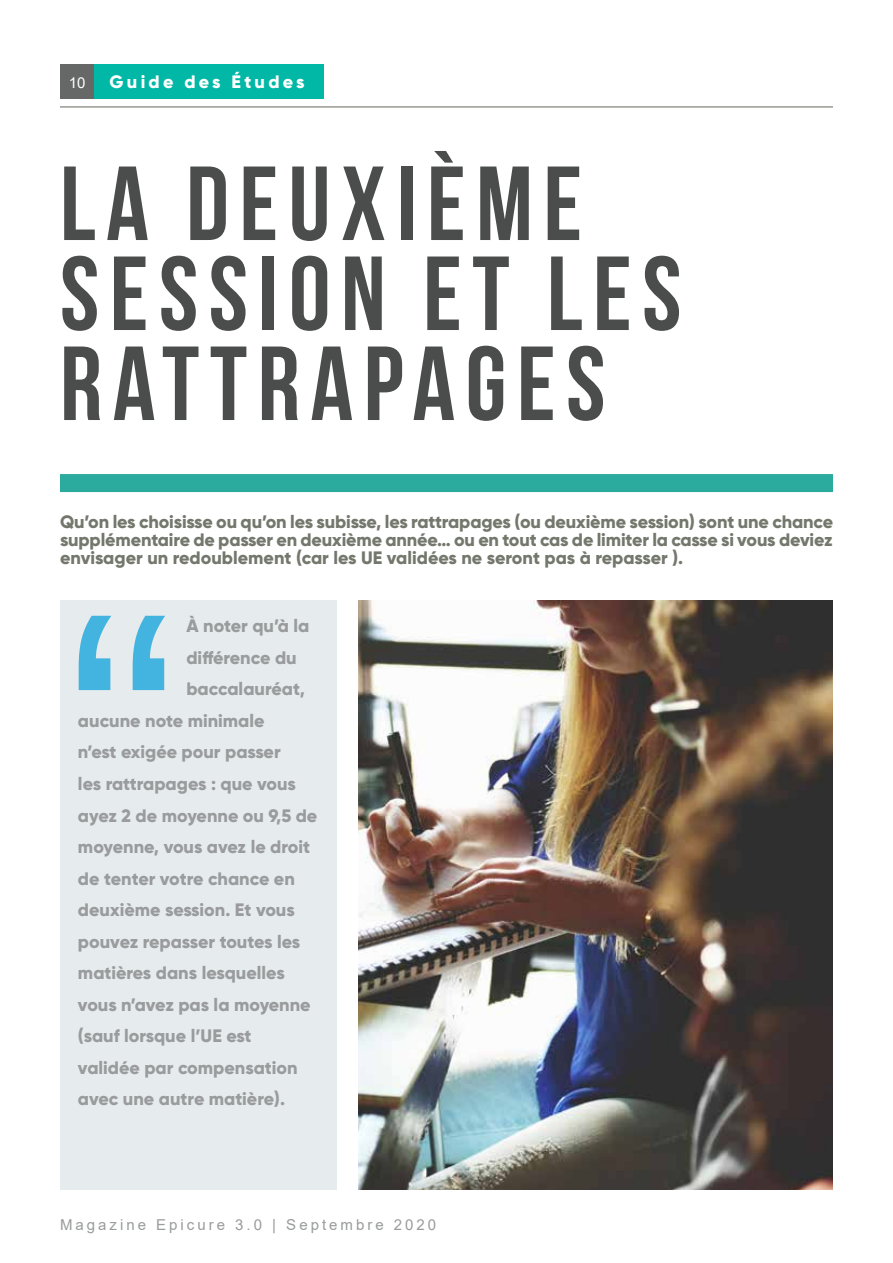
<style>
.page{position:relative;width:893px;height:1263px;background:#fff}
.page>*{position:absolute;margin:0;border:0;box-sizing:border-box;transform-origin:0 0}
.t1{font:105px/90px "Bebas Neue";letter-spacing:.1em;color:#4b4d4d}
.t2{font:800 18px "Gilroy";color:#999b9c}
.t3{font:800 18px/18px "Gilroy";color:#73776c;text-align:justify}
.t4{font:800 18px "Gilroy";letter-spacing:.18em;color:#fff}
.t5{font:15px "Arial";letter-spacing:.2em;color:#999b9c}
.t6{font:15px "Arial";color:#fff}
</style>
<div class="page">
<div style="left:60px;top:64px;width:34px;height:34px;background:#666767"></div>
<div style="left:94px;top:64px;width:230px;height:34px;background:#00b8a5"></div>
<hr style="left:60px;top:106px;width:773px;height:1px;background:#73776c">
<img style="left:359px;top:600px;width:474px;height:589px">
<div style="left:60px;top:600px;width:276px;height:589px;background:#e6ebee"></div>
<svg style="left:79px;top:616px;width:86px;height:74px"></svg>
<div style="left:60px;top:474px;width:773px;height:18px;background:#2baa9e"></div>
<p class="t6" style="left:69px;top:72px;width:18px">10</p>
<p class="t4" style="left:110px;top:71px;width:197px">Guide des Études</p>
<h1 class="t1" style="left:60px;top:157px;width:623px">LA DEUXIÈME<br>SESSION ET LES<br>RATTRAPAGES</h1>
<p class="t3" style="left:60px;top:513px;width:775px">Qu’on les choisisse ou qu’on les subisse, les rattrapages (ou deuxième session) sont une chance supplémentaire de passer en deuxième année… ou en tout cas de limiter la casse si vous deviez envisager un redoublement (car les UE validées ne seront pas à repasser ).</p>
<p class="t2" style="left:186px;top:615px;width:124px">À noter qu’à la</p>
<p class="t2" style="left:186px;top:646px;width:112px">différence du</p>
<p class="t2" style="left:186px;top:678px;width:120px">baccalauréat,</p>
<p class="t2" style="left:78px;top:709px;width:188px">aucune note minimale</p>
<p class="t2" style="left:78px;top:741px;width:204px">n’est exigée pour passer</p>
<p class="t2" style="left:78px;top:772px;width:220px">les rattrapages : que vous</p>
<p class="t2" style="left:78px;top:804px;width:241px">ayez 2 de moyenne ou 9,5 de</p>
<p class="t2" style="left:78px;top:835px;width:234px">moyenne, vous avez le droit</p>
<p class="t2" style="left:78px;top:867px;width:218px">de tenter votre chance en</p>
<p class="t2" style="left:78px;top:898px;width:218px">deuxième session. Et vous</p>
<p class="t2" style="left:78px;top:930px;width:224px">pouvez repasser toutes les</p>
<p class="t2" style="left:78px;top:961px;width:208px">matières dans lesquelles</p>
<p class="t2" style="left:78px;top:993px;width:234px">vous n’avez pas la moyenne</p>
<p class="t2" style="left:78px;top:1024px;width:175px">(sauf lorsque l’UE est</p>
<p class="t2" style="left:78px;top:1056px;width:221px">validée par compensation</p>
<p class="t2" style="left:78px;top:1087px;width:209px">avec une autre matière).</p>
<p class="t5" style="left:60px;top:1214px;width:378px">Magazine Epicure 3.0 | Septembre 2020</p>
</div>
